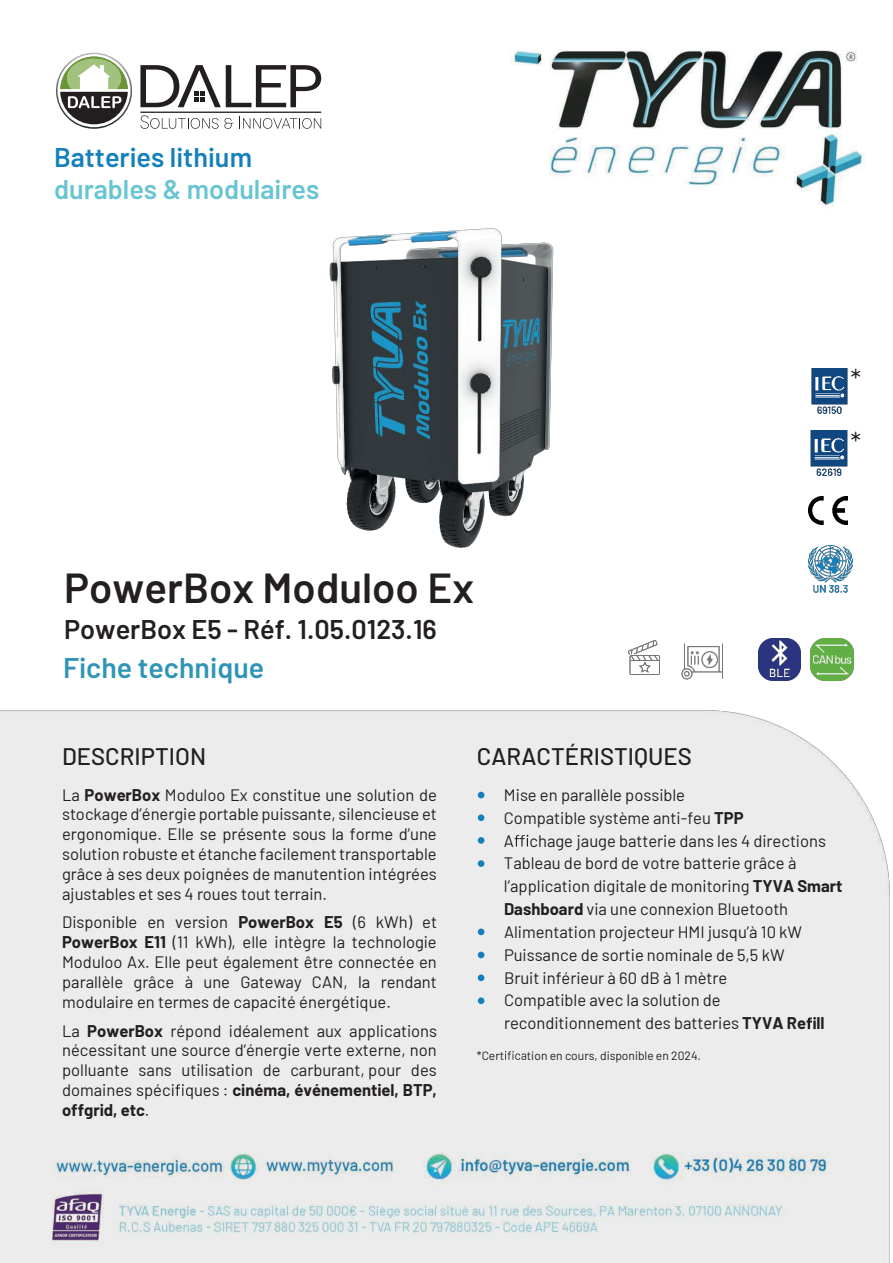
<style>
.page{position:relative;width:893px;height:1263px;background:#fff}
.page>*{position:absolute;margin:0;border:0;box-sizing:border-box;transform-origin:0 0}
.t1{font:600 42px "Barlow";color:#231f20}
.t2{font:600 28.5px "Barlow";color:#2f94b5}
.t3{font:600 27px "Barlow";color:#231f20}
.t4{font:600 27px "Barlow";color:#67c5d2}
.t5{font:600 27px "Barlow";color:#1480bb}
.t6{font:27px "Barlow";color:#231f20}
.t7{font:500 24px "Barlow";color:#231f20}
.t8{font:16.5px/19.8px "Barlow";color:#231f20;text-align:justify}
.t9{font:12px "Barlow";color:#231f20}
.s1{font-weight:700}
</style>
<div class="page">
<div style="left:0;top:710px;width:890px;height:552px;background:#ebeceb"></div>
<svg style="left:175px;top:1084px;width:18px;height:15px"></svg>
<svg style="left:515px;top:835px;width:13px;height:11px"></svg>
<svg style="left:806px;top:1017px;width:10px;height:12px"></svg>
<svg style="left:505px;top:1051px;width:21px;height:9px"></svg>
<img style="left:811px;top:638px;width:42px;height:43px">
<img style="left:758px;top:638px;width:43px;height:43px">
<img style="left:681px;top:643px;width:42px;height:37px">
<img style="left:808px;top:497px;width:39px;height:27px">
<img style="left:808px;top:545px;width:45px;height:48px">
<img style="left:628px;top:641px;width:32px;height:34px">
<img style="left:811px;top:368px;width:37px;height:46px">
<img style="left:810px;top:430px;width:38px;height:46px">
<img style="left:329px;top:228px;width:225px;height:320px">
<svg style="left:56px;top:53px;width:76px;height:76px"></svg>
<svg style="left:60px;top:57px;width:68px;height:67px"></svg>
<svg style="left:140px;top:115px;width:93px;height:14px"></svg>
<svg style="left:239px;top:116px;width:82px;height:13px"></svg>
<hr style="left:140px;top:112px;width:181px;height:1px;background:#231f20">
<svg style="left:140px;top:65px;width:181px;height:42px"></svg>
<img style="left:511px;top:50px;width:354px;height:184px">
<svg style="left:478px;top:792px;width:6px;height:6px"></svg>
<div style="left:478px;top:814px;width:6px;height:7px;background:#1480bb;border-radius:50%"></div>
<div style="left:478px;top:837px;width:6px;height:7px;background:#1480bb;border-radius:50%"></div>
<div style="left:478px;top:860px;width:6px;height:7px;background:#1480bb;border-radius:50%"></div>
<div style="left:478px;top:928px;width:6px;height:7px;background:#1480bb;border-radius:50%"></div>
<svg style="left:478px;top:952px;width:6px;height:6px"></svg>
<div style="left:478px;top:974px;width:6px;height:7px;background:#1480bb;border-radius:50%"></div>
<div style="left:478px;top:997px;width:6px;height:7px;background:#1480bb;border-radius:50%"></div>
<h3 class="t5" style="left:54px;top:137px;width:200px">Batteries lithium</h3>
<h3 class="t4" style="left:54px;top:170px;width:267px">durables &amp; modulaires</h3>
<h3 class="t6" style="left:850px;top:359px;width:12px">*</h3>
<h3 class="t6" style="left:850px;top:423px;width:12px">*</h3>
<h1 class="t1" style="left:64px;top:557px;width:411px">PowerBox Moduloo Ex</h1>
<h3 class="t3" style="left:64px;top:609px;width:374px">PowerBox E5 - Réf. 1.05.0123.16</h3>
<h2 class="t2" style="left:63px;top:647px;width:203px">Fiche technique</h2>
<h3 class="t7" style="left:62px;top:739px;width:146px">DESCRIPTION</h3>
<p class="t8" style="left:62px;top:783px;width:376px">La <span class="s1">PowerBox</span> Moduloo Ex constitue une solution de stockage d’énergie portable puissante, silencieuse et ergonomique. Elle se présente sous la forme d’une solution robuste et étanche facilement transportable grâce à ses deux poignées de manutention intégrées ajustables et ses 4 roues tout terrain.</p>
<p class="t8" style="left:62px;top:911px;width:376px">Disponible en version <span class="s1">PowerBox E5</span> (6 kWh) et <span class="s1">PowerBox E11</span> (11 kWh), elle intègre la technologie Moduloo Ax. Elle peut également être connectée en parallèle grâce à une Gateway CAN, la rendant modulaire en termes de capacité énergétique.</p>
<p class="t8" style="left:62px;top:1019px;width:376px">La <span class="s1">PowerBox</span> répond idéalement aux applications nécessitant une source d’énergie verte externe, non polluante sans utilisation de carburant, pour des domaines spéci ues : <span class="s1">cinéma, événementiel, BTP, offgrid, etc</span>.</p>
<h3 class="t7" style="left:477px;top:739px;width:216px">CARACTÉRISTIQUES</h3>
<p class="t8" style="left:504px;top:782px;width:340px;line-height:22.8px;text-align:left">Mise en parallèle possible<br>Compatible système anti-feu <span class="s1">TPP<br></span>A chage jauge batterie dans les 4 directions Tableau de bord de votre batterie grâce à l’application digitale de monitoring <span class="s1">TYVA Smart Dashboard</span> via une connexion Bluetooth Alimentation projecteur HMI jusqu’à 10 kW Puissance de sortie nominale de 5,5 kW<br>Bruit inférieur à 60 dB à 1 mètre<br>Compatible avec la solution de reconditionnement des batteries <span class="s1">TYVA Re ll</span></p>
<p class="t9" style="left:477px;top:1047px;width:29px">*Cert</p>
<p class="t9" style="left:527px;top:1047px;width:176px">tion en cours, disponible en 2024.</p>
</div>
